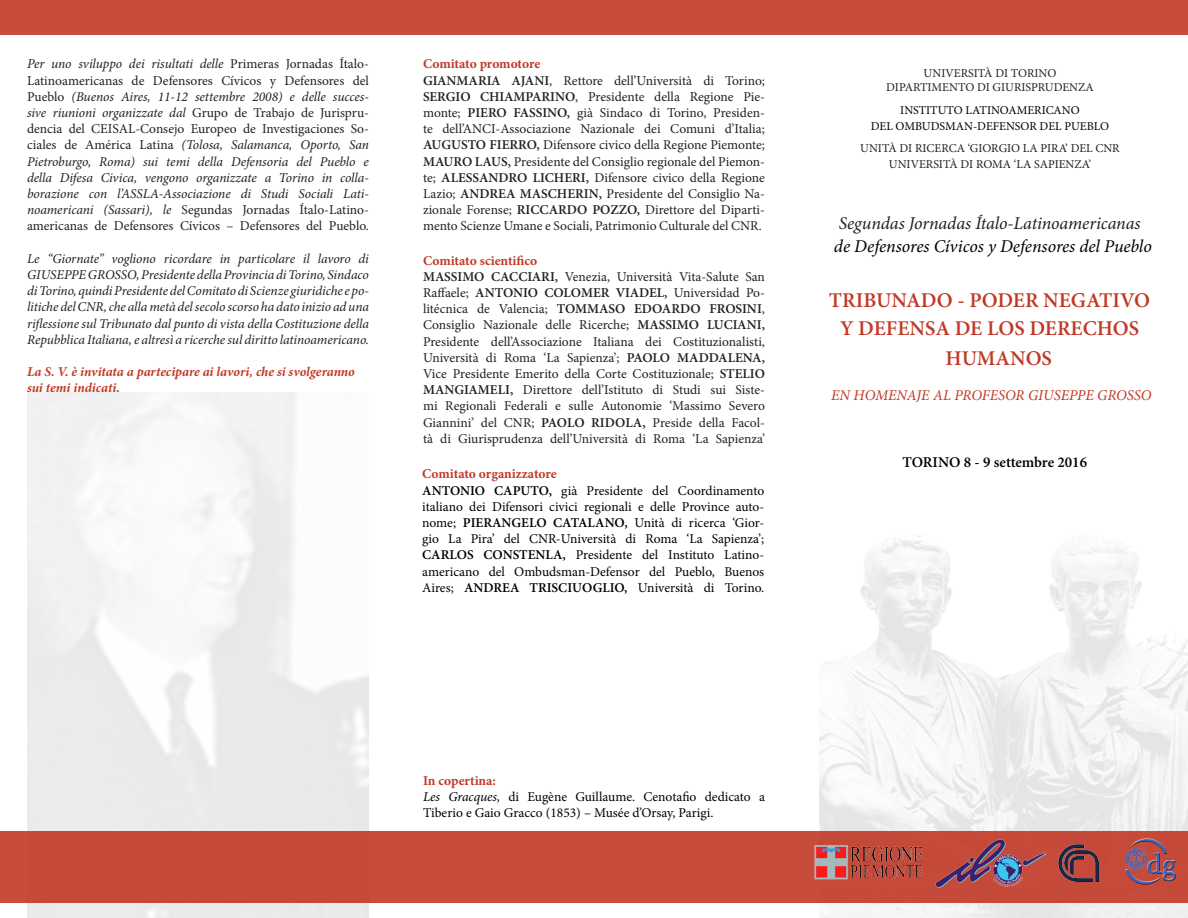
<style>
.page{position:relative;width:1188px;height:918px;background:#fff}
.page>*{position:absolute;margin:0;border:0;box-sizing:border-box;transform-origin:0 0}
.t1{font:600 21px "Minion Pro";color:#c13826}
.t2{font:italic 18px "Minion Pro";letter-spacing:-.005em;color:#000}
.t3{font:italic 18px "Minion Pro";letter-spacing:-.005em;color:#231f20}
.t4{font:italic 15px "Minion Pro";color:#c13826}
.t5{font:600 15px "Minion Pro";letter-spacing:-.005em;color:#000}
.t6{font:13.5px/16.2px "Minion Pro";color:#231f20;text-align:justify}
.t7{font:italic 13.5px/16.2px "Minion Pro";letter-spacing:-.005em;color:#231f20;text-align:justify}
.t8{font:13.5px/16.2px "Minion Pro";color:#000;text-align:justify}
.t9{font:700 13.5px "Minion Pro";letter-spacing:-.005em;color:#c13826}
.t10{font:italic 700 13.5px/16.2px "Minion Pro";letter-spacing:-.005em;color:#c13826}
.t11{font:12px "Minion Pro";color:#231f20}
.t12{font:12px "Minion Pro";color:#000}
.s1{font-style:normal}
.s2{font-weight:600}
.s3{color:#fff}
.s4{font-style:italic}
</style>
<div class="page">
<div style="left:0;top:41px;width:393px;height:877px;background:linear-gradient(to bottom,#fff,#ececec)"></div>
<div style="left:0;top:831px;width:1188px;height:72px;background:#c64b3b"></div>
<img style="left:1125px;top:839px;width:51px;height:46px">
<div style="left:0;top:0;width:1188px;height:35px;background:#c74c3c"></div>
<img style="left:935px;top:839px;width:111px;height:49px">
<img style="left:1058px;top:844px;width:40px;height:37px">
<img style="left:814px;top:845px;width:109px;height:35px">
<p class="t7" style="left:27px;top:56px;width:344px">Per uno sviluppo dei risultati delle <span class="s1">Primeras Jornadas Ítalo-Latinoamericanas de Defensores Cívicos y Defensores del Pueblo</span> (Buenos Aires, 11-12 settembre 2008) e delle succes&shy;sive riunioni organizzate dal <span class="s1">Grupo de Trabajo de Jurispru&shy;dencia del CEISAL-Consejo Europeo de Investigaciones So&shy;ciales de América Latina</span> (Tolosa, Salamanca, Oporto, San Pietroburgo, Roma) sui temi della Defensoria del Pueblo e della Difesa Civica, vengono organizzate a Torino in colla&shy;borazione con l’ASSLA-Associazione di Studi Sociali Lati&shy;noamericani (Sassari), le <span class="s1">Segundas Jornadas Ítalo-Latino&shy;americanas de Defensores Cívicos – Defensores del Pueblo.</span></p>
<p class="t7" style="left:27px;top:250px;width:344px">Le “Giornate” vogliono ricordare in particolare il lavoro di GIUSEPPE GROSSO, Presidente della Provincia di Torino, Sindaco di Torino, quindi Presidente del Comitato di Scienze giuridiche e po&shy;litiche del CNR, che alla metà del secolo scorso ha dato inizio ad una riflessione sul Tribunato dal punto di vista della Costituzione della Repubblica Italiana, e altresì a ricerche sul diritto latinoamericano.</p>
<p class="t10" style="left:27px;top:364px;width:329px">La S. V. è invitata a partecipare ai lavori, che si svolgeranno sui temi indicati.</p>
<p class="t9" style="left:423px;top:55px;width:119px">Comitato promotore</p>
<p class="t6" style="left:423px;top:72px;width:344px"><span class="s2">GIANMARIA AJANI</span>, Rettore dell’Università di Torino; <span class="s2">SERGIO CHIAMPARINO</span>, Presidente della Regione Pie&shy;monte; <span class="s2">PIERO FASSINO,</span> già Sindaco di Torino, Presiden&shy;te dell’ANCI-Associazione Nazionale dei Comuni d’Italia; <span class="s2">AUGUSTO FIERRO,</span> Difensore civico della Regione Piemonte; <span class="s2">MAURO LAUS,</span> Presidente del Consiglio regionale del Piemon&shy;te; <span class="s2">ALESSANDRO LICHERI,</span> Difensore civico della Regione Lazio; <span class="s2">ANDREA MASCHERIN,</span> Presidente del Consiglio Na&shy;zionale Forense; <span class="s2">RICCARDO POZZO,</span> Direttore del Diparti&shy;mento Scienze Umane e Sociali, Patrimonio Culturale del CNR.<span class="s3">.</span></p>
<p class="t9" style="left:423px;top:251px;width:116px">Comitato scientifico</p>
<p class="t6" style="left:423px;top:268px;width:344px"><span class="s2">MASSIMO CACCIARI,</span> Venezia, Università Vita-Salute San Raffaele; <span class="s2">ANTONIO COLOMER VIADEL,</span> Universidad Po&shy;litécnica de Valencia; <span class="s2">TOMMASO EDOARDO FROSINI</span>, Consiglio Nazionale delle Ricerche; <span class="s2">MASSIMO LUCIANI, </span>Presidente dell’Associazione Italiana dei Costituzionalisti, Università di Roma ‘La Sapienza’; <span class="s2">PAOLO MADDALENA, </span>Vice Presidente Emerito della Corte Costituzionale; <span class="s2">STELIO MANGIAMELI,</span> Direttore dell’Istituto di Studi sui Siste&shy;mi Regionali Federali e sulle Autonomie ‘Massimo Severo Giannini’ del CNR; <span class="s2">PAOLO RIDOLA,</span> Preside della Facol&shy;tà di Giurisprudenza dell’Università di Roma ‘La Sapienza’</p>
<p class="t9" style="left:422px;top:465px;width:136px">Comitato organizzatore</p>
<p class="t8" style="left:422px;top:482px;width:344px"><span class="s2">ANTONIO CAPUTO,</span> già Presidente del Coordinamento italiano dei Difensori civici regionali e delle Province auto&shy;nome; <span class="s2">PIERANGELO CATALANO,</span> Unità di ricerca ‘Gior&shy;gio La Pira’ del CNR-Università di Roma ‘La Sapienza’; <span class="s2">CARLOS CONSTENLA,</span> Presidente del Instituto Latino&shy;americano del Ombudsman-Defensor del Pueblo, Buenos Aires; <span class="s2">ANDREA TRISCIUOGLIO,</span> Università di Torino.</p>
<p class="t11" style="left:924px;top:65px;width:134px">UNIVERSITÀ DI TORINO</p>
<p class="t11" style="left:886px;top:79px;width:209px">DIPARTIMENTO DI GIURISPRUDENZA</p>
<p class="t12" style="left:900px;top:102px;width:181px">INSTITUTO LATINOAMERICANO</p>
<p class="t12" style="left:871px;top:118px;width:240px">DEL OMBUDSMAN-DEFENSOR DEL PUEBLO</p>
<p class="t11" style="left:860px;top:140px;width:261px">UNITÀ DI RICERCA ‘GIORGIO LA PIRA’ DEL CNR</p>
<p class="t11" style="left:889px;top:156px;width:204px">UNIVERSITÀ DI ROMA ‘LA SAPIENZA’</p>
<p class="t3" style="left:839px;top:211px;width:303px">Segundas Jornadas Ítalo-Latinoamericanas</p>
<p class="t2" style="left:834px;top:233px;width:319px">de Defensores Cívicos y Defensores del Pueblo</p>
<p class="t1" style="left:829px;top:286px;width:323px">TRIBUNADO - PODER NEGATIVO</p>
<p class="t1" style="left:840px;top:314px;width:301px">Y DEFENSA DE LOS DERECHOS</p>
<p class="t1" style="left:946px;top:343px;width:108px">HUMANOS</p>
<p class="t4" style="left:831px;top:384px;width:322px">EN HOMENAJE AL PROFESOR GIUSEPPE GROSSO</p>
<p class="t5" style="left:903px;top:452px;width:186px">TORINO 8 - 9 settembre 2016</p>
<p class="t9" style="left:423px;top:771px;width:75px">In copertina:</p>
<p class="t8" style="left:423px;top:789px;width:343px"><span class="s4">Les Gracques,</span> di Eugène Guillaume. Cenotafio dedicato a</p>
<p class="t8" style="left:423px;top:804px;width:292px">Tiberio e Gaio Gracco (1853) – Musée d’Orsay, Parigi.</p>
</div>
